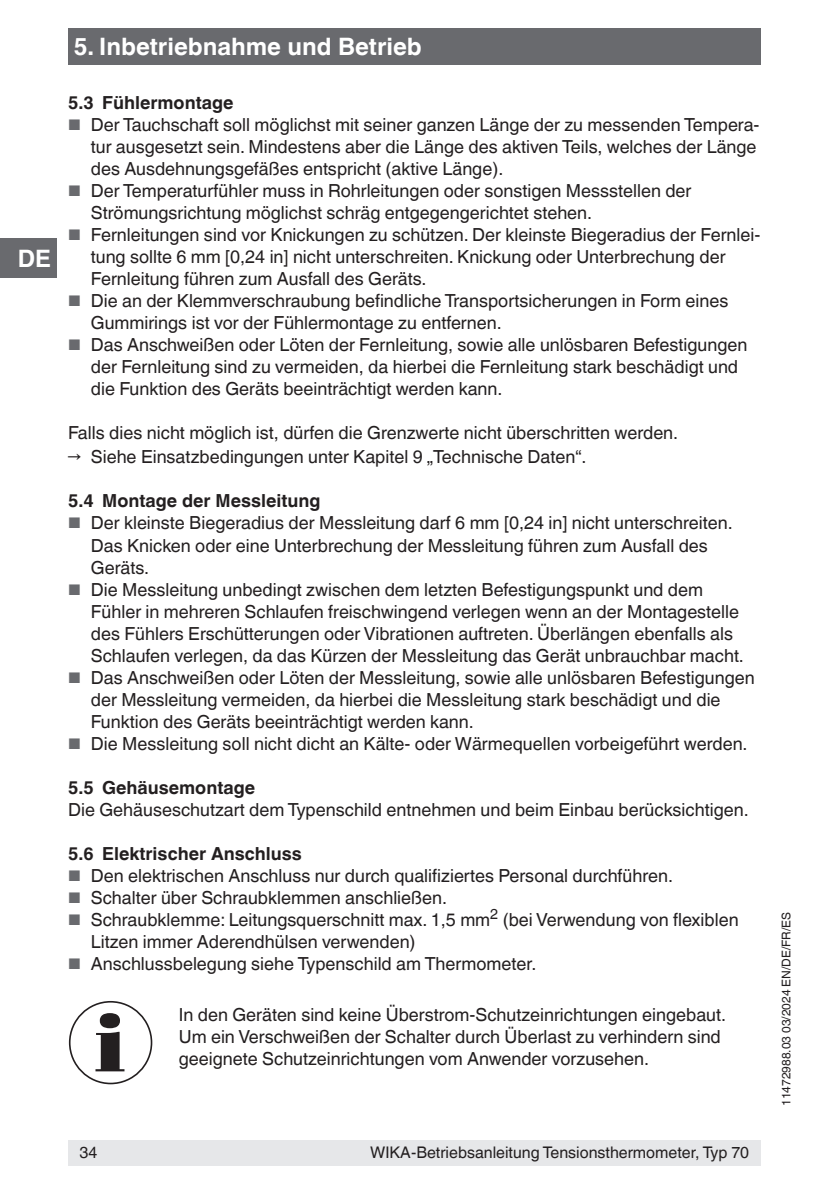
<style>
.page{position:relative;width:840px;height:1191px;background:#fff}
.page>*{position:absolute;margin:0;border:0;box-sizing:border-box;transform-origin:0 0}
.t1{font:700 24px "Helvetica World";color:#fff}
.t2{font:18px/22px "Helvetica World";color:#231f20}
.t3{font:700 18px "Helvetica World";color:#231f20}
.t4{font:16px "Helvetica World";color:#231f20}
.t5{font:12px "Helvetica World";color:#231f20}
.s1{font-size:15.4px;color:#696a6e}
</style>
<div class="page">
<div style="left:68px;top:28px;width:692px;height:37px;background:#696a6e"></div>
<div style="left:0;top:238px;width:57px;height:40px;background:#696a6e"></div>
<div style="left:68px;top:1140px;width:692px;height:25px;background:#e6e7e9"></div>
<svg style="left:95px;top:1013px;width:29px;height:58px"></svg>
<div style="left:69px;top:1001px;width:83px;height:83px;border:2px solid #231f20;border-radius:50%"></div>
<h1 class="t1" style="left:18px;top:244px;width:35px">DE</h1>
<h1 class="t1" style="left:74px;top:33px;width:349px">5. Inbetriebnahme und Betrieb</h1>
<p class="t3" style="left:68px;top:93px;width:167px">5.3 Fühlermontage</p>
<p class="t2" style="left:91px;top:114px;width:670px;text-indent:-23px"><span class="s1">■</span> Der Tauchschaft soll möglichst mit seiner ganzen Länge der zu messenden Tempera&shy;tur ausgesetzt sein. Mindestens aber die Länge des aktiven Teils, welches der Länge des Ausdehnungsgefäßes entspricht (aktive Länge).</p>
<p class="t2" style="left:91px;top:180px;width:602px;text-indent:-23px"><span class="s1">■</span> Der Temperaturfühler muss in Rohrleitungen oder sonstigen Messstellen der<br>Strömungsrichtung möglichst schräg entgegengerichtet stehen.</p>
<p class="t2" style="left:91px;top:224px;width:670px;text-indent:-23px"><span class="s1">■</span> Fernleitungen sind vor Knickungen zu schützen. Der kleinste Biegeradius der Fernlei&shy;tung sollte 6 mm [0,24 in] nicht unterschreiten. Knickung oder Unterbrechung der<br>Fernleitung führen zum Ausfall des Geräts.</p>
<p class="t2" style="left:91px;top:290px;width:638px;text-indent:-23px"><span class="s1">■</span> Die an der Klemmverschraubung befindliche Transportsicherungen in Form eines<br>Gummirings ist vor der Fühlermontage zu entfernen.</p>
<p class="t2" style="left:91px;top:334px;width:657px;text-indent:-23px"><span class="s1">■</span> Das Anschweißen oder Löten der Fernleitung, sowie alle unlösbaren Befestigungen der Fernleitung sind zu vermeiden, da hierbei die Fernleitung stark beschädigt und die Funktion des Geräts beeinträchtigt werden kann.</p>
<p class="t2" style="left:68px;top:422px;width:611px">Falls dies nicht möglich ist, dürfen die Grenzwerte nicht überschritten werden.</p>
<p class="t2" style="left:68px;top:446px;width:519px">→ Siehe Einsatzbedingungen unter Kapitel 9 „Technische Daten“.</p>
<p class="t3" style="left:68px;top:491px;width:254px">5.4 Montage der Messleitung</p>
<p class="t2" style="left:91px;top:512px;width:643px;text-indent:-23px"><span class="s1">■</span> Der kleinste Biegeradius der Messleitung darf 6 mm [0,24 in] nicht unterschreiten.<br>Das Knicken oder eine Unterbrechung der Messleitung führen zum Ausfall des<br>Geräts.</p>
<p class="t2" style="left:91px;top:578px;width:654px;text-indent:-23px"><span class="s1">■</span> Die Messleitung unbedingt zwischen dem letzten Befestigungspunkt und dem Fühler in mehreren Schlaufen freischwingend verlegen wenn an der Montagestelle des Fühlers Erschütterungen oder Vibrationen auftreten. Überlängen ebenfalls als Schlaufen verlegen, da das Kürzen der Messleitung das Gerät unbrauchbar macht.</p>
<p class="t2" style="left:91px;top:666px;width:665px;text-indent:-23px"><span class="s1">■</span> Das Anschweißen oder Löten der Messleitung, sowie alle unlösbaren Befestigungen der Messleitung vermeiden, da hierbei die Messleitung stark beschädigt und die<br>Funktion des Geräts beeinträchtigt werden kann.</p>
<p class="t2" style="left:68px;top:732px;width:680px"><span class="s1">■</span> Die Messleitung soll nicht dicht an Kälte- oder Wärmequellen vorbeigeführt werden.</p>
<p class="t3" style="left:68px;top:777px;width:188px">5.5 Gehäusemontage</p>
<p class="t2" style="left:68px;top:798px;width:681px">Die Gehäuseschutzart dem Typenschild entnehmen und beim Einbau berücksichtigen.</p>
<p class="t3" style="left:68px;top:843px;width:235px">5.6 Elektrischer Anschluss</p>
<p class="t2" style="left:68px;top:864px;width:606px"><span class="s1">■</span> Den elektrischen Anschluss nur durch qualifiziertes Personal durchführen.</p>
<p class="t2" style="left:68px;top:886px;width:380px"><span class="s1">■</span> Schalter über Schraubklemmen anschließen.</p>
<p class="t2" style="left:91px;top:908px;width:649px;text-indent:-23px"><span class="s1">■</span> Schraubklemme: Leitungsquerschnitt max. 1,5 mm<sup>2</sup> (bei Verwendung von flexiblen<br>Litzen immer Aderendhülsen verwenden)</p>
<p class="t2" style="left:68px;top:952px;width:469px"><span class="s1">■</span> Anschlussbelegung siehe Typenschild am Thermometer.</p>
<p class="t2" style="left:179px;top:1004px;width:548px">In den Geräten sind keine Überstrom-Schutzeinrichtungen eingebaut.<br>Um ein Verschweißen der Schalter durch Überlast zu verhindern sind geeignete Schutzeinrichtungen vom Anwender vorzusehen.</p>
<p class="t4" style="left:79px;top:1143px;width:19px">34</p>
<p class="t4" style="left:370px;top:1143px;width:380px">WIKA-Betriebsanleitung Tensionsthermometer, Typ 70</p>
<p class="t5" style="left:778px;top:1106px;width:195px;rotate:-90deg">11472988.03 03/2024 EN/DE/FR/ES</p>
</div>
